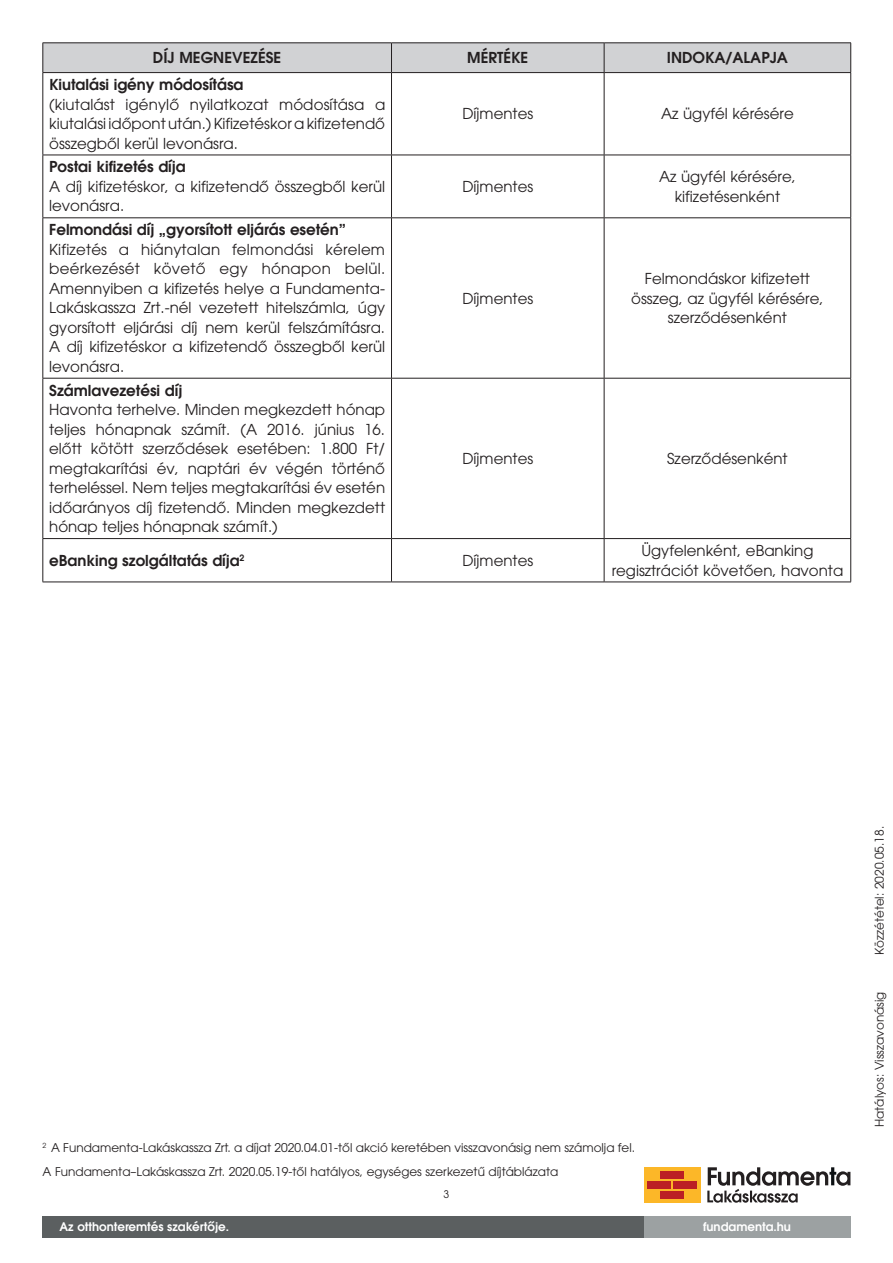
<style>
.page{position:relative;width:893px;height:1263px;background:#fff}
.page>*{position:absolute;margin:0;border:0;box-sizing:border-box;transform-origin:0 0}
.táblázat_kenyér{font:15px/19.5px "ITC Avant Garde Pro";color:#231f20;text-align:justify}
.táblázat_kenyér-2{font:600 15px "ITC Avant Garde Pro";color:#231f20}
.t1{font:12px "ITC Avant Garde Pro";color:#231f20}
.t2{font:600 11.85px "ITC Avant Garde Pro";color:#fff}
.t3{font:10.5px "ITC Avant Garde Pro";color:#231f20}
</style>
<div class="page">
<div style="left:43px;top:1216px;width:807px;height:21px;background:#5b5f60"></div>
<div style="left:644px;top:1216px;width:206px;height:21px;background:#9ca1a2"></div>
<div style="left:644px;top:1167px;width:56px;height:35px;background:#fcb728"></div>
<div style="left:648px;top:1181px;width:23px;height:8px;background:#bb1f24"></div>
<div style="left:673px;top:1181px;width:23px;height:8px;background:#bb1f24"></div>
<div style="left:660px;top:1191px;width:24px;height:7px;background:#bb1f24"></div>
<div style="left:660px;top:1171px;width:24px;height:8px;background:#bb1f24"></div>
<svg style="left:707px;top:1167px;width:143px;height:36px"></svg>
<svg style="left:44px;top:73px;width:806px;height:509px"></svg>
<div style="left:43px;top:43px;width:808px;height:29px;background:#d1d2d4"></div>
<hr style="left:43px;top:73px;width:1px;height:82px;background:#231f20">
<hr style="left:43px;top:155px;width:1px;height:62px;background:#231f20">
<hr style="left:43px;top:218px;width:1px;height:160px;background:#231f20">
<hr style="left:43px;top:378px;width:1px;height:160px;background:#231f20">
<hr style="left:43px;top:539px;width:1px;height:43px;background:#231f20">
<hr style="left:43px;top:72px;width:348px;height:1px;background:#231f20">
<hr style="left:391px;top:72px;width:213px;height:1px;background:#231f20">
<hr style="left:391px;top:73px;width:1px;height:82px;background:#231f20">
<hr style="left:604px;top:72px;width:247px;height:1px;background:#231f20">
<hr style="left:604px;top:73px;width:1px;height:82px;background:#231f20">
<hr style="left:850px;top:73px;width:1px;height:82px;background:#231f20">
<hr style="left:43px;top:155px;width:348px;height:1px;background:#231f20">
<hr style="left:391px;top:155px;width:213px;height:1px;background:#231f20">
<hr style="left:391px;top:155px;width:1px;height:62px;background:#231f20">
<hr style="left:604px;top:155px;width:247px;height:1px;background:#231f20">
<hr style="left:604px;top:155px;width:1px;height:62px;background:#231f20">
<hr style="left:850px;top:155px;width:1px;height:62px;background:#231f20">
<hr style="left:43px;top:217px;width:348px;height:1px;background:#231f20">
<hr style="left:391px;top:217px;width:213px;height:1px;background:#231f20">
<hr style="left:391px;top:218px;width:1px;height:160px;background:#231f20">
<hr style="left:604px;top:217px;width:247px;height:1px;background:#231f20">
<hr style="left:604px;top:218px;width:1px;height:160px;background:#231f20">
<hr style="left:850px;top:218px;width:1px;height:160px;background:#231f20">
<hr style="left:43px;top:378px;width:348px;height:1px;background:#231f20">
<hr style="left:391px;top:378px;width:213px;height:1px;background:#231f20">
<hr style="left:391px;top:378px;width:1px;height:160px;background:#231f20">
<hr style="left:604px;top:378px;width:247px;height:1px;background:#231f20">
<hr style="left:604px;top:378px;width:1px;height:160px;background:#231f20">
<hr style="left:850px;top:378px;width:1px;height:160px;background:#231f20">
<hr style="left:43px;top:538px;width:348px;height:1px;background:#231f20">
<hr style="left:391px;top:538px;width:213px;height:1px;background:#231f20">
<hr style="left:391px;top:539px;width:1px;height:43px;background:#231f20">
<hr style="left:604px;top:538px;width:247px;height:1px;background:#231f20">
<hr style="left:604px;top:539px;width:1px;height:43px;background:#231f20">
<hr style="left:850px;top:539px;width:1px;height:43px;background:#231f20">
<hr style="left:43px;top:582px;width:348px;height:1px;background:#231f20">
<hr style="left:391px;top:582px;width:213px;height:1px;background:#231f20">
<hr style="left:604px;top:582px;width:247px;height:1px;background:#231f20">
<p class="táblázat_kenyér-2" style="left:153px;top:48px;width:130px">DÍJ MEGNEVEZÉSE</p>
<p class="táblázat_kenyér-2" style="left:467px;top:48px;width:63px">MÉRTÉKE</p>
<p class="táblázat_kenyér-2" style="left:667px;top:48px;width:123px">INDOKA/ALAPJA</p>
<p class="táblázat_kenyér-2" style="left:49px;top:75px;width:196px">Kiutalási igény módosítása</p>
<p class="táblázat_kenyér" style="left:49px;top:94px;width:338px">(kiutalást igénylő nyilatkozat módosítása a kiutalási időpont után.) Kifizetéskor a kifizetendő összegből kerül levonásra.</p>
<p class="táblázat_kenyér" style="left:462px;top:104px;width:72px">Díjmentes</p>
<p class="táblázat_kenyér" style="left:661px;top:104px;width:134px">Az ügyfél kérésére</p>
<p class="táblázat_kenyér-2" style="left:49px;top:157px;width:138px">Postai kifizetés díja</p>
<p class="táblázat_kenyér" style="left:49px;top:176px;width:337px">A díj kifizetéskor, a kifizetendő összegből kerül levonásra.</p>
<p class="táblázat_kenyér" style="left:462px;top:176px;width:72px">Díjmentes</p>
<p class="táblázat_kenyér" style="left:659px;top:167px;width:138px;text-align:center">Az ügyfél kérésére, kifizetésenként</p>
<p class="táblázat_kenyér-2" style="left:49px;top:220px;width:298px">Felmondási díj „gyorsított eljárás esetén”</p>
<p class="táblázat_kenyér" style="left:49px;top:239px;width:338px">Kifizetés a hiánytalan felmondási kérelem beérkezését követő egy hónapon belül.<br>Amennyiben a kifizetés helye a Fundamenta-Lakáskassza Zrt.-nél vezetett hitelszámla, úgy gyorsított eljárási díj nem kerül felszámításra.<br>A díj kifizetéskor a kifizetendő összegből kerül levonásra.</p>
<p class="táblázat_kenyér" style="left:631px;top:269px;width:194px;text-align:center">Felmondáskor kifizetett összeg, az ügyfél kérésére, szerződésenként</p>
<p class="táblázat_kenyér" style="left:462px;top:288px;width:72px">Díjmentes</p>
<p class="táblázat_kenyér-2" style="left:49px;top:380px;width:135px">Számlavezetési díj</p>
<p class="táblázat_kenyér" style="left:49px;top:400px;width:337px">Havonta terhelve. Minden megkezdett hónap teljes hónapnak számít. (A 2016. június 16. előtt kötött szerződések esetében: 1.800 Ft/ megtakarítási év, naptári év végén történő terheléssel. Nem teljes megtakarítási év esetén időarányos díj fizetendő. Minden megkezdett hónap teljes hónapnak számít.)</p>
<p class="táblázat_kenyér" style="left:462px;top:448px;width:72px">Díjmentes</p>
<p class="táblázat_kenyér" style="left:667px;top:448px;width:122px">Szerződésenként</p>
<p class="táblázat_kenyér-2" style="left:49px;top:550px;width:197px">eBanking szolgáltatás díja<sup>2</sup></p>
<p class="táblázat_kenyér" style="left:462px;top:550px;width:72px">Díjmentes</p>
<p class="táblázat_kenyér" style="left:612px;top:541px;width:233px;text-align:center">Ügyfelenként, eBanking regisztrációt követően, havonta</p>
<p class="t1" style="left:43px;top:1140px;width:594px"><sup>2</sup> A Fundamenta-Lakáskassza Zrt. a díjat 2020.04.01-től akció keretében visszavonásig nem számolja fel.</p>
<p class="t1" style="left:43px;top:1164px;width:517px">A Fundamenta–Lakáskassza Zrt. 2020.05.19-től hatályos, egységes szerkezetű díjtáblázata</p>
<p class="t3" style="left:444px;top:1187px;width:7px">3</p>
<p class="t2" style="left:60px;top:1219px;width:171px">Az otthonteremtés szakértője.</p>
<p class="t2" style="left:703px;top:1219px;width:89px">fundamenta.hu</p>
<p class="t1" style="left:872px;top:955px;width:130px;rotate:-90deg">Közzététel: 2020.05.18.</p>
<p class="t1" style="left:872px;top:1127px;width:137px;rotate:-90deg">Hatályos: Visszavonásig</p>
</div>
